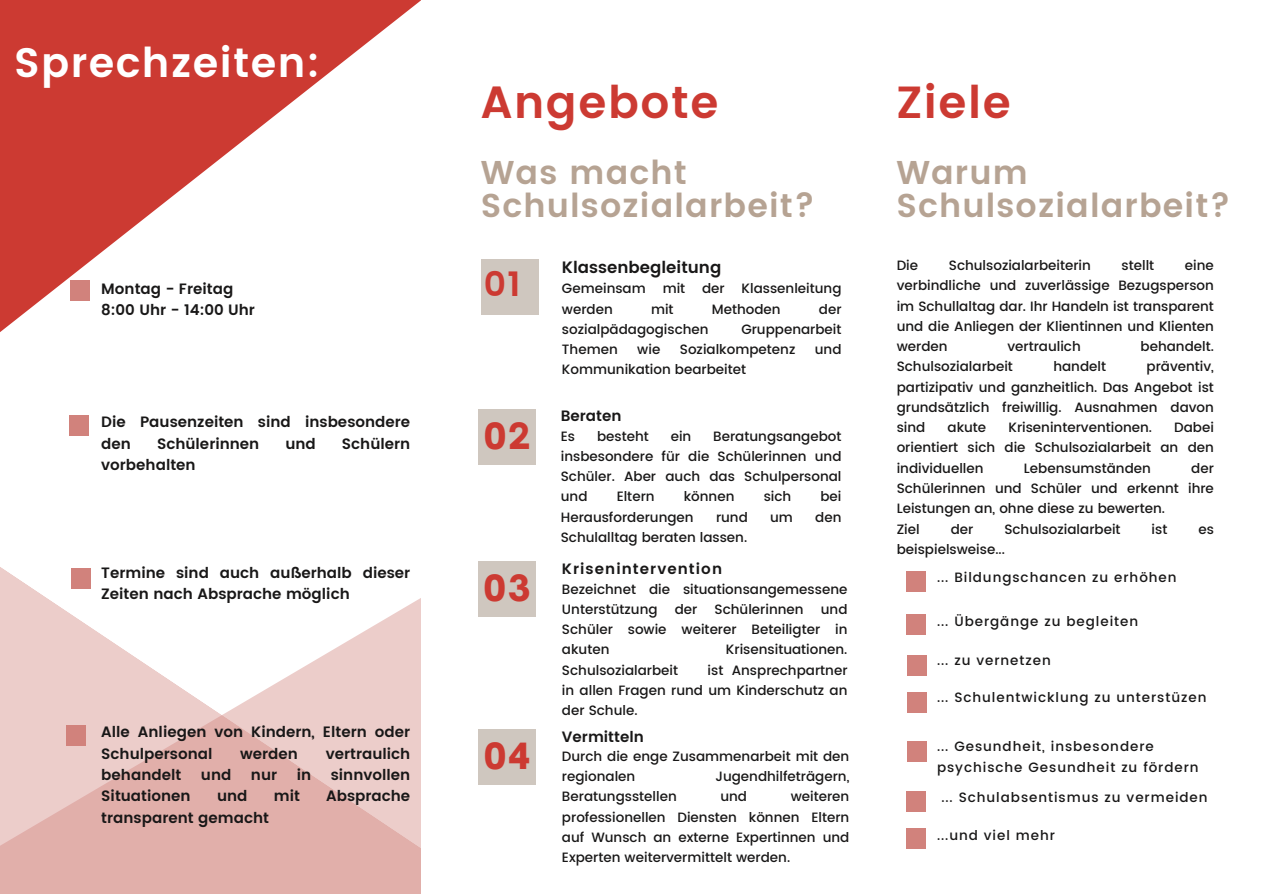
<style>
.page{position:relative;width:1263px;height:894px;background:#fff}
.page>*{position:absolute;margin:0;border:0;box-sizing:border-box;transform-origin:0 0}
.t1{font:600 45px "Poppins";letter-spacing:.035em;color:#cc3a32}
.t2{font:600 41.1px "Poppins";letter-spacing:.035em;color:#fff}
.t3{font:900 34.5px "Open Sauce One";color:#cc3a32}
.t4{font:600 34.5px "Poppins";color:#cc3a32}
.t5{font:600 33px/32.7px "Poppins";letter-spacing:.035em;color:#b6a393}
.t6{font:600 16.5px "Poppins";color:#181717}
.t7{font:600 15px/21.3px "Poppins";color:#181717}
.t8{font:600 15px "Poppins";letter-spacing:.07em;color:#181717}
.t9{font:500 13.5px/20.2px "Poppins";color:#181717;text-align:justify}
.t10{font:500 13.5px/20.2px "Poppins";letter-spacing:.07em;color:#181717}
</style>
<div class="page">
<svg style="left:0;top:567px;width:421px;height:326px"></svg>
<svg style="left:0;top:0;width:421px;height:332px;fill:#cc3a32"></svg>
<div style="left:70px;top:280px;width:19px;height:20px;background:#d1827c"></div>
<div style="left:69px;top:414px;width:20px;height:21px;background:#d1827c"></div>
<div style="left:481px;top:259px;width:57px;height:56px;background:#cfc7bf"></div>
<div style="left:478px;top:409px;width:58px;height:55px;background:#cfc7bf"></div>
<div style="left:478px;top:561px;width:58px;height:55px;background:#cfc7bf"></div>
<div style="left:907px;top:691px;width:19px;height:21px;background:#d1827c"></div>
<div style="left:72px;top:568px;width:19px;height:20px;background:#d1827c"></div>
<div style="left:478px;top:729px;width:58px;height:55px;background:#cfc7bf"></div>
<div style="left:66px;top:724px;width:20px;height:21px;background:#d1827c"></div>
<div style="left:907px;top:740px;width:19px;height:21px;background:#d1827c"></div>
<div style="left:906px;top:828px;width:20px;height:20px;background:#d1827c"></div>
<div style="left:906px;top:791px;width:20px;height:20px;background:#d1827c"></div>
<div style="left:907px;top:655px;width:19px;height:20px;background:#d1827c"></div>
<div style="left:906px;top:614px;width:20px;height:20px;background:#d1827c"></div>
<div style="left:906px;top:571px;width:20px;height:20px;background:#d1827c"></div>
<h1 class="t2" style="left:14px;top:39px;width:307px">Sprechzeiten:</h1>
<p class="t7" style="left:101px;top:278px;width:134px">Montag - Freitag</p>
<p class="t7" style="left:101px;top:299px;width:155px">8:00 Uhr - 14:00 Uhr</p>
<h1 class="t7" style="left:101px;top:411px;width:310px">Die Pausenzeiten sind insbesondere den</h1>
<h1 class="t7" style="left:157px;top:432px;width:104px">Schülerinnen</h1>
<h1 class="t7" style="left:285px;top:432px;width:32px">und</h1>
<h1 class="t7" style="left:342px;top:432px;width:70px">Schülern</h1>
<h1 class="t7" style="left:101px;top:454px;width:96px">vorbehalten</h1>
<h1 class="t7" style="left:101px;top:562px;width:310px">Termine sind auch außerhalb dieser<br>Zeiten nach Absprache möglich</h1>
<p class="t7" style="left:101px;top:721px;width:311px">Alle Anliegen von Kindern, Eltern oder<br>Schulpersonal</p>
<p class="t7" style="left:240px;top:742px;width:59px">werden</p>
<p class="t7" style="left:326px;top:742px;width:86px">vertraulich</p>
<p class="t7" style="left:101px;top:764px;width:82px">behandelt</p>
<p class="t7" style="left:201px;top:764px;width:32px">und</p>
<p class="t7" style="left:251px;top:764px;width:28px">nur</p>
<p class="t7" style="left:297px;top:764px;width:16px">in</p>
<p class="t7" style="left:331px;top:764px;width:81px">sinnvollen</p>
<p class="t7" style="left:101px;top:785px;width:91px">Situationen</p>
<p class="t7" style="left:217px;top:785px;width:32px">und</p>
<p class="t7" style="left:274px;top:785px;width:28px">mit</p>
<p class="t7" style="left:326px;top:785px;width:86px">Absprache</p>
<p class="t7" style="left:101px;top:806px;width:169px">transparent gemacht</p>
<p class="t1" style="left:481px;top:76px;width:239px">Angebote</p>
<p class="t5" style="left:481px;top:156px;width:336px">Was macht<br>Schulsozialarbeit?</p>
<p class="t4" style="left:484px;top:264px;width:38px">01</p>
<p class="t3" style="left:483px;top:414px;width:49px">02</p>
<p class="t3" style="left:483px;top:566px;width:49px">03</p>
<p class="t3" style="left:484px;top:734px;width:48px">04</p>
<p class="t6" style="left:562px;top:257px;width:161px">Klassenbegleitung</p>
<p class="t9" style="left:562px;top:278px;width:281px">Gemeinsam mit der Klassenleitung werden</p>
<p class="t9" style="left:651px;top:298px;width:24px">mit</p>
<p class="t9" style="left:712px;top:298px;width:70px">Methoden</p>
<p class="t9" style="left:819px;top:298px;width:24px">der</p>
<p class="t9" style="left:562px;top:319px;width:148px">sozialpädagogischen</p>
<p class="t9" style="left:741px;top:319px;width:102px">Gruppenarbeit</p>
<p class="t9" style="left:562px;top:339px;width:57px">Themen</p>
<p class="t9" style="left:637px;top:339px;width:25px">wie</p>
<p class="t9" style="left:680px;top:339px;width:117px">Sozialkompetenz</p>
<p class="t9" style="left:815px;top:339px;width:28px">und</p>
<p class="t9" style="left:562px;top:359px;width:186px">Kommunikation bearbeitet</p>
<h2 class="t7" style="left:561px;top:405px;width:62px">Beraten</h2>
<p class="t9" style="left:561px;top:425px;width:16px">Es</p>
<p class="t9" style="left:597px;top:425px;width:53px">besteht</p>
<p class="t9" style="left:671px;top:425px;width:22px">ein</p>
<p class="t9" style="left:561px;top:425px;width:282px;text-indent:152px">Beratungsangebot insbesondere für die Schülerinnen und Schüler. Aber auch das Schulpersonal und</p>
<p class="t9" style="left:617px;top:486px;width:39px">Eltern</p>
<p class="t9" style="left:684px;top:486px;width:52px">können</p>
<p class="t9" style="left:764px;top:486px;width:29px">sich</p>
<p class="t9" style="left:820px;top:486px;width:23px">bei</p>
<p class="t9" style="left:561px;top:506px;width:134px">Herausforderungen</p>
<p class="t9" style="left:716px;top:506px;width:33px">rund</p>
<p class="t9" style="left:770px;top:506px;width:24px">um</p>
<p class="t9" style="left:815px;top:506px;width:28px">den</p>
<p class="t9" style="left:561px;top:527px;width:188px">Schulalltag beraten lassen.</p>
<p class="t8" style="left:562px;top:560px;width:162px">Krisenintervention</p>
<p class="t9" style="left:562px;top:578px;width:287px">Bezeichnet die situationsangemessene<br>Unterstützung</p>
<p class="t9" style="left:675px;top:598px;width:24px">der</p>
<p class="t9" style="left:715px;top:598px;width:91px">Schülerinnen</p>
<p class="t9" style="left:562px;top:598px;width:287px;text-indent:259px">und Schüler sowie weiterer Beteiligter in akuten</p>
<p class="t9" style="left:726px;top:639px;width:123px">Krisensituationen.</p>
<p class="t9" style="left:562px;top:659px;width:287px;text-indent:146px">ist Ansprechpartner in allen Fragen rund um Kinderschutz an der Schule.</p>
<p class="t9" style="left:562px;top:659px;width:118px">Schulsozialarbeit</p>
<p class="t7" style="left:562px;top:725px;width:83px">Vermitteln</p>
<p class="t9" style="left:562px;top:745px;width:289px">Durch die enge Zusammenarbeit mit den regionalen</p>
<p class="t9" style="left:715px;top:766px;width:135px">Jugendhilfeträgern,</p>
<p class="t9" style="left:562px;top:786px;width:289px;text-indent:229px">weiteren professionellen Diensten können Eltern auf Wunsch an externe Expertinnen und Experten weitervermittelt werden.</p>
<p class="t9" style="left:562px;top:786px;width:116px">Beratungsstellen</p>
<p class="t9" style="left:720px;top:786px;width:28px">und</p>
<p class="t1" style="left:896px;top:76px;width:116px">Ziele</p>
<p class="t5" style="left:896px;top:156px;width:336px">Warum<br>Schulsozialarbeit?</p>
<p class="t9" style="left:897px;top:255px;width:319px;text-indent:288px">eine verbindliche und zuverlässige Bezugsperson im Schullaltag dar. Ihr Handeln ist transparent und die Anliegen der Klientinnen und Klienten werden</p>
<p class="t9" style="left:897px;top:255px;width:23px">Die</p>
<p class="t9" style="left:949px;top:255px;width:144px">Schulsozialarbeiterin</p>
<p class="t9" style="left:1121px;top:255px;width:34px">stellt</p>
<p class="t9" style="left:1007px;top:336px;width:75px">vertraulich</p>
<p class="t9" style="left:1140px;top:336px;width:75px">behandelt.</p>
<p class="t9" style="left:897px;top:356px;width:118px">Schulsozialarbeit</p>
<p class="t9" style="left:1053px;top:356px;width:54px">handelt</p>
<p class="t9" style="left:897px;top:356px;width:319px;text-indent:250px">präventiv, partizipativ und ganzheitlich. Das Angebot ist grundsätzlich freiwillig. Ausnahmen davon sind</p>
<p class="t9" style="left:897px;top:417px;width:319px;text-indent:277px">Dabei orientiert sich die Schulsozialarbeit an den individuellen</p>
<p class="t9" style="left:947px;top:417px;width:40px">akute</p>
<p class="t9" style="left:1008px;top:417px;width:145px">Kriseninterventionen.</p>
<p class="t9" style="left:897px;top:458px;width:319px;text-indent:295px">der Schülerinnen und Schüler und erkennt ihre Leistungen an, ohne diese zu bewerten.</p>
<p class="t9" style="left:897px;top:518px;width:24px">Ziel</p>
<p class="t9" style="left:951px;top:518px;width:24px">der</p>
<p class="t9" style="left:1004px;top:518px;width:118px">Schulsozialarbeit</p>
<p class="t9" style="left:1152px;top:518px;width:17px">ist</p>
<p class="t9" style="left:1198px;top:518px;width:17px">es</p>
<p class="t9" style="left:897px;top:539px;width:110px">beispielsweise...</p>
<p class="t9" style="left:1024px;top:458px;width:128px">Lebensumständen</p>
<p class="t10" style="left:937px;top:566px;width:241px">... Bildungschancen zu erhöhen</p>
<p class="t10" style="left:937px;top:611px;width:203px">... Übergänge zu begleiten</p>
<p class="t10" style="left:937px;top:650px;width:115px">... zu vernetzen</p>
<p class="t10" style="left:937px;top:687px;width:271px">... Schulentwicklung zu unterstüzen</p>
<p class="t10" style="left:937px;top:736px;width:263px">... Gesundheit, insbesondere psychische Gesundheit zu fördern</p>
<p class="t10" style="left:941px;top:786px;width:268px">... Schulabsentismus zu vermeiden</p>
<p class="t10" style="left:937px;top:824px;width:120px">...und viel mehr</p>
</div>
